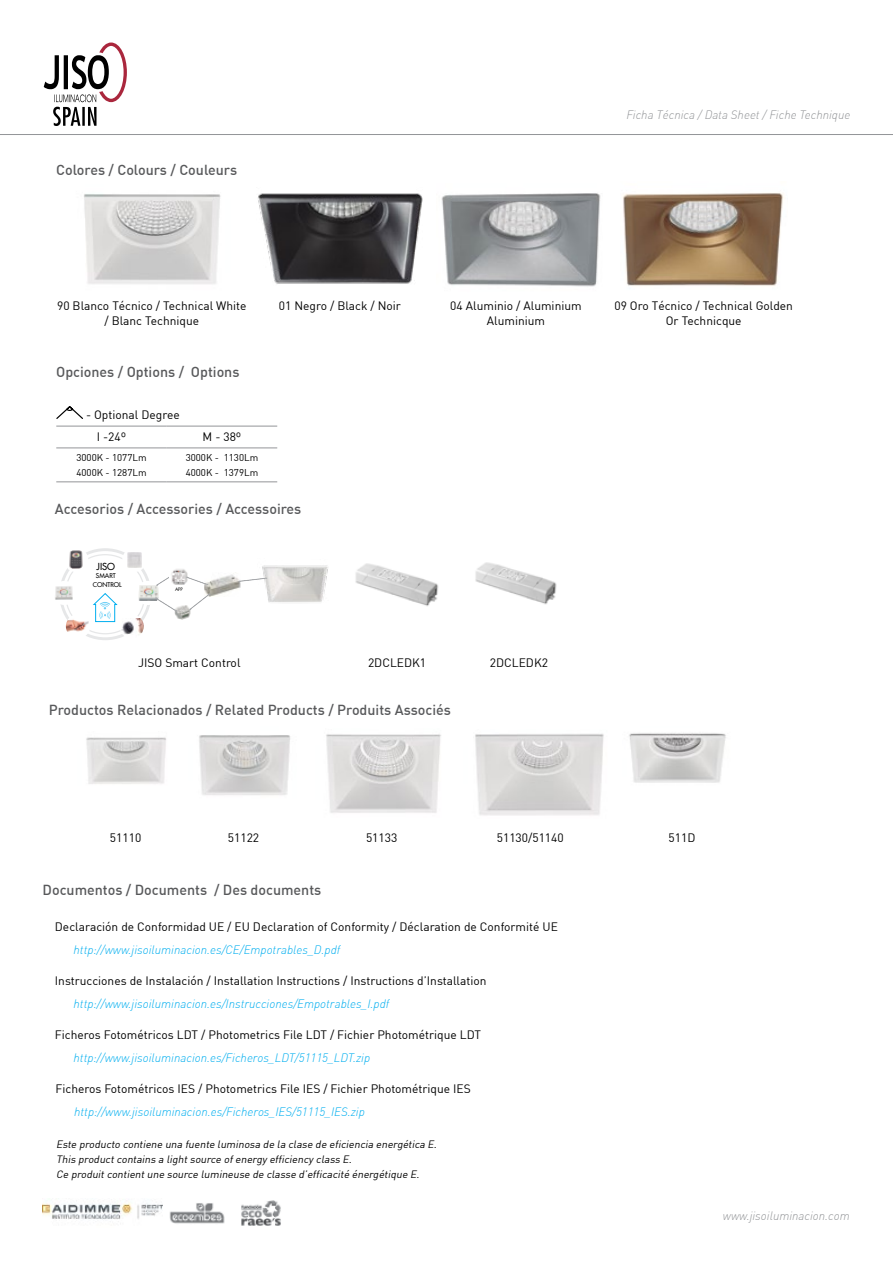
<style>
.page{position:relative;width:893px;height:1263px;background:#fff}
.page>*{position:absolute;margin:0;border:0;box-sizing:border-box;transform-origin:0 0}
.t1{font:500 14.25px "DIN";color:#58595b}
.t2{font:12px/15px "DIN";color:#000;text-align:center}
.t3{font:italic 300 12px "DIN";color:#00aeef}
.t4{font:italic 300 12px "DIN";color:#939598}
.t5{font:italic 10.5px/15px "DIN";color:#000}
.t6{font:9.75px/15px "DIN";color:#000}
.t7{font:500 9.45px "Futura Std";color:#000}
.t8{font:500 6.45px/8.6px "Futura Std";color:#000;text-align:center}
.t9{font:4.65px "Futura Std";color:#000}
</style>
<div class="page">
<hr style="left:0;top:134px;width:893px;height:1px;background:#939598">
<img style="left:169px;top:1203px;width:56px;height:21px">
<img style="left:241px;top:1200px;width:40px;height:26px">
<img style="left:43px;top:1200px;width:120px;height:19px">
<img style="left:84px;top:194px;width:137px;height:90px">
<img style="left:629px;top:733px;width:97px;height:50px">
<img style="left:355px;top:563px;width:84px;height:43px">
<img style="left:475px;top:562px;width:82px;height:43px">
<img style="left:262px;top:565px;width:66px;height:38px">
<img style="left:199px;top:735px;width:91px;height:60px">
<img style="left:326px;top:734px;width:115px;height:79px">
<img style="left:86px;top:737px;width:80px;height:47px">
<img style="left:475px;top:733px;width:129px;height:83px">
<svg style="left:56px;top:406px;width:27px;height:13px"></svg>
<img style="left:258px;top:193px;width:165px;height:91px">
<svg style="left:44px;top:43px;width:83px;height:83px"></svg>
<img style="left:441px;top:193px;width:160px;height:94px">
<img style="left:623px;top:193px;width:161px;height:93px">
<hr style="left:56px;top:426px;width:111px;height:1px;background:#939598">
<hr style="left:167px;top:426px;width:110px;height:1px;background:#939598">
<hr style="left:56px;top:448px;width:111px;height:1px;background:#939598">
<hr style="left:167px;top:448px;width:110px;height:1px;background:#939598">
<hr style="left:56px;top:482px;width:111px;height:1px;background:#939598">
<hr style="left:167px;top:482px;width:110px;height:1px;background:#939598">
<div style="left:59px;top:548px;width:92px;height:92px;border:3px solid #e6e7e8;border-radius:50%"></div>
<div style="left:64px;top:548px;width:24px;height:24px;background:#fff;border-radius:50%"></div>
<img style="left:68px;top:550px;width:15px;height:20px">
<div style="left:122px;top:548px;width:24px;height:24px;background:#fff;border-radius:50%"></div>
<img style="left:127px;top:553px;width:15px;height:14px">
<div style="left:136px;top:581px;width:24px;height:24px;background:#fff;border-radius:50%"></div>
<img style="left:138px;top:584px;width:21px;height:17px">
<div style="left:120px;top:614px;width:24px;height:24px;background:#fff;border-radius:50%"></div>
<img style="left:135px;top:618px;width:9px;height:17px">
<img style="left:122px;top:621px;width:12px;height:13px">
<div style="left:66px;top:614px;width:24px;height:24px;background:#fff;border-radius:50%"></div>
<img style="left:66px;top:614px;width:24px;height:18px">
<div style="left:52px;top:581px;width:25px;height:24px;background:#fff;border-radius:50%"></div>
<img style="left:55px;top:586px;width:18px;height:14px">
<svg style="left:93px;top:593px;width:24px;height:29px"></svg>
<svg style="left:157px;top:577px;width:12px;height:9px"></svg>
<img style="left:204px;top:574px;width:36px;height:22px">
<img style="left:171px;top:569px;width:17px;height:15px">
<img style="left:174px;top:605px;width:17px;height:15px">
<svg style="left:155px;top:598px;width:22px;height:13px"></svg>
<svg style="left:190px;top:594px;width:20px;height:16px"></svg>
<svg style="left:187px;top:577px;width:21px;height:8px"></svg>
<svg style="left:239px;top:578px;width:28px;height:4px"></svg>
<p class="t1" style="left:56px;top:161px;width:182px">Colores / Colours / Couleurs</p>
<p class="t2" style="left:57px;top:298px;width:191px">90 Blanco Técnico / Technical White / Blanc Technique</p>
<p class="t1" style="left:56px;top:363px;width:185px">Opciones / Options / Options</p>
<p class="t2" style="left:86px;top:407px;width:95px">- Optional Degree</p>
<p class="t2" style="left:97px;top:429px;width:31px">I -24º</p>
<p class="t2" style="left:203px;top:429px;width:40px">M - 38º</p>
<p class="t6" style="left:76px;top:450px;width:72px">3000K - 1077Lm<br>4000K - 1287Lm</p>
<p class="t6" style="left:186px;top:450px;width:74px">3000K - 1130Lm<br>4000K - 1379Lm</p>
<p class="t2" style="left:279px;top:298px;width:124px">01 Negro / Black / Noir</p>
<p class="t1" style="left:55px;top:500px;width:248px">Accesorios / Accessories / Accessoires</p>
<p class="t7" style="left:97px;top:560px;width:20px">JISO</p>
<p class="t8" style="left:93px;top:572px;width:30px">SMART<br>CONTROL</p>
<p class="t9" style="left:175px;top:586px;width:10px">APP</p>
<p class="t4" style="left:626px;top:107px;width:226px">Ficha Técnica / Data Sheet / Fiche Technique</p>
<p class="t2" style="left:450px;top:298px;width:133px">04 Aluminio / Aluminium<br>Aluminium</p>
<p class="t2" style="left:614px;top:298px;width:180px">09 Oro Técnico / Technical Golden<br>Or Technicque</p>
<p class="t2" style="left:138px;top:655px;width:104px">JISO Smart Control</p>
<p class="t2" style="left:368px;top:655px;width:60px">2DCLEDK1</p>
<p class="t2" style="left:490px;top:655px;width:60px">2DCLEDK2</p>
<p class="t1" style="left:49px;top:701px;width:404px">Productos Relacionados / Related Products / Produits Associés</p>
<p class="t2" style="left:110px;top:829px;width:33px">51110</p>
<p class="t2" style="left:228px;top:829px;width:33px">51122</p>
<p class="t2" style="left:366px;top:829px;width:33px">51133</p>
<p class="t2" style="left:497px;top:829px;width:68px">51130/51140</p>
<p class="t2" style="left:668px;top:829px;width:28px">511D</p>
<p class="t1" style="left:43px;top:881px;width:280px">Documentos / Documents / Des documents</p>
<p class="t2" style="left:55px;top:919px;width:504px">Declaración de Conformidad UE / EU Declaration of Conformity / Déclaration de Conformité UE</p>
<p class="t3" style="left:74px;top:942px;width:268px">http://www.jisoiluminacion.es/CE/Empotrables_D.pdf</p>
<p class="t2" style="left:55px;top:973px;width:433px">Instrucciones de Instalación / Installation Instructions / Instructions d’Installation</p>
<p class="t3" style="left:74px;top:996px;width:317px">http://www.jisoiluminacion.es/Instrucciones/Empotrables_I.pdf</p>
<p class="t2" style="left:55px;top:1027px;width:428px">Ficheros Fotométricos LDT / Photometrics File LDT / Fichier Photométrique LDT</p>
<p class="t3" style="left:74px;top:1050px;width:298px">http://www.jisoiluminacion.es/Ficheros_LDT/51115_LDT.zip</p>
<p class="t2" style="left:56px;top:1081px;width:417px">Ficheros Fotométricos IES / Photometrics File IES / Fichier Photométrique IES</p>
<p class="t3" style="left:74px;top:1104px;width:292px">http://www.jisoiluminacion.es/Ficheros_IES/51115_IES.zip</p>
<p class="t5" style="left:56px;top:1136px;width:384px">Este producto contiene una fuente luminosa de la clase de eficiencia energética E.<br>This productcontains a lightsource ofenergy efficiency class E.<br>Ce produitcontientune source lumineuse de classe d’efficacité énergétique E.</p>
<p class="t4" style="left:723px;top:1208px;width:128px">www.jisoiluminacion.com</p>
</div>
